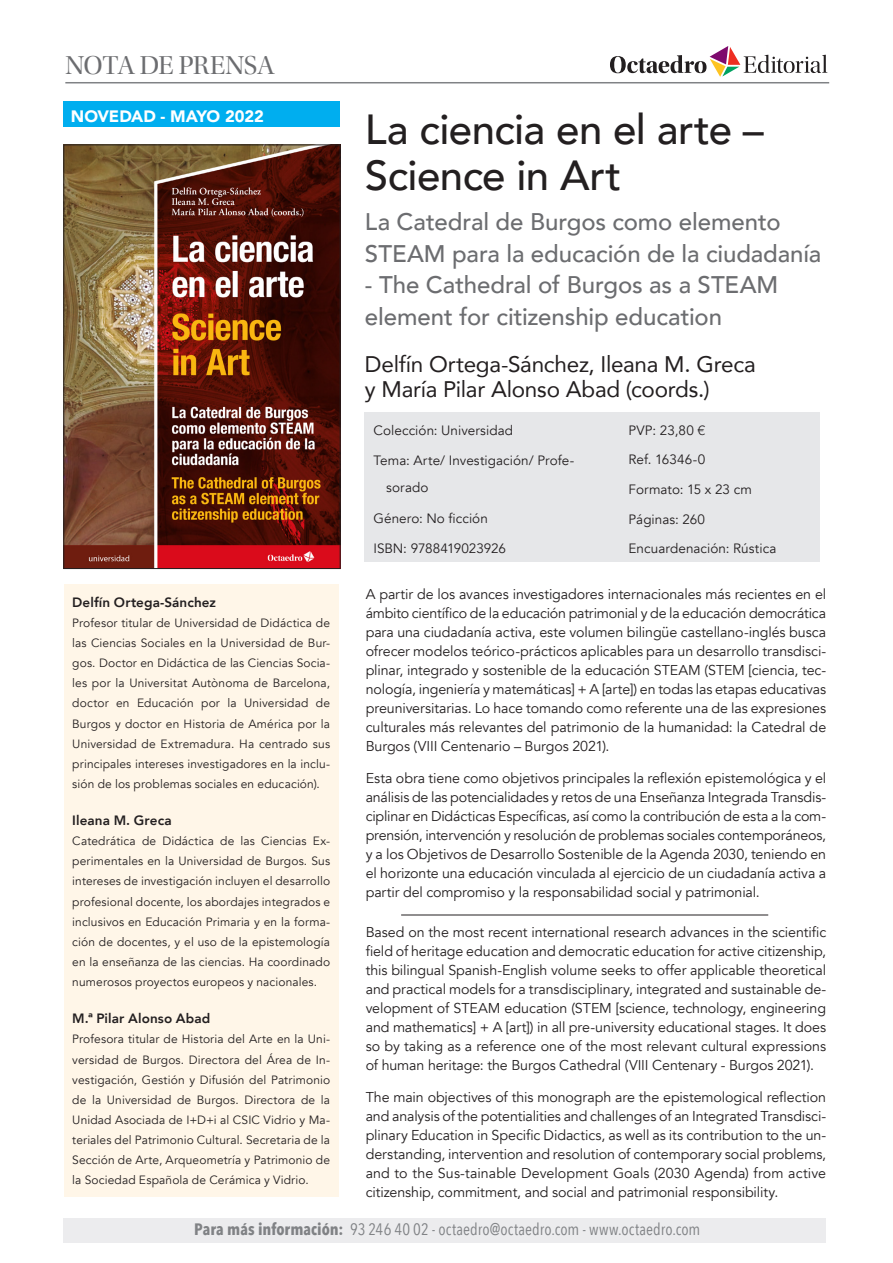
<style>
.page{position:relative;width:893px;height:1263px;background:#fff}
.page>*{position:absolute;margin:0;border:0;box-sizing:border-box;transform-origin:0 0}
.TITOL-1{font:500 42px/46.5px "Avenir";letter-spacing:-.01em;color:#231f20}
.t1{font:27px "Utopia Std Disp";letter-spacing:-.02em;color:#6c6d70}
.Subtitol-ok{font:500 24px/31.5px "Avenir";letter-spacing:-.005em;color:#6c6d70}
.Autor-1{font:22.5px/25.5px "Avenir";letter-spacing:-.01em;color:#231f20}
.t2{font:16.5px "Avenir Next Condensed";letter-spacing:.005em;color:#808285}
.t3{font:900 16.5px "Avenir";letter-spacing:-.005em;color:#fff}
.Sinopsis{font:14.25px/19px "Avenir";letter-spacing:-.005em;color:#231f20;text-align:justify}
.Datos{font:13.5px/26.5px "Avenir";letter-spacing:.005em;color:#231f20}
.Text_Autor{font:800 13.5px "Avenir";letter-spacing:.005em;color:#231f20}
.Text_Autor-2{font:12px/20.1px "Avenir";letter-spacing:.01em;color:#231f20;text-align:justify}
.s1{font-family:"Helvetica Neue LT Std";font-weight:300}
.s2{font-weight:700}
</style>
<div class="page">
<div style="left:64px;top:1218px;width:762px;height:25px;background:#ececee"></div>
<div style="left:365px;top:412px;width:455px;height:150px;background:#e6e7e9"></div>
<img style="left:66px;top:147px;width:272px;height:420px">
<div style="left:64px;top:145px;width:276px;height:424px;border:1px solid #231f20"></div>
<div style="left:64px;top:585px;width:275px;height:612px;background:#fff6e8"></div>
<svg style="left:610px;top:46px;width:217px;height:31px"></svg>
<hr style="left:65px;top:82px;width:764px;height:1px;background:#808285">
<div style="left:64px;top:102px;width:276px;height:25px;background:#00aeef"></div>
<hr style="left:401px;top:915px;width:367px;height:1px;background:#231f20">
<p class="t1" style="left:65px;top:51px;width:211px">NOTA DE PRENSA</p>
<p class="t3" style="left:71px;top:102px;width:194px">NOVEDAD - MAYO 2022</p>
<p class="Text_Autor" style="left:72px;top:591px;width:145px">Delfín Ortega-Sánchez</p>
<p class="Text_Autor-2" style="left:72px;top:613px;width:259px">Profesor titular de Universidad de Didáctica de las Ciencias Sociales en la Universidad de Bur&shy;gos. Doctor en Didáctica de las Ciencias Socia&shy;les por la Universitat Autònoma de Barcelona, doctor en Educación por la Universidad de Burgos y doctor en Historia de América por la Universidad de Extremadura. Ha centrado sus principales intereses investigadores en la inclu&shy;sión de los problemas sociales en educación).</p>
<p class="Text_Autor" style="left:72px;top:810px;width:101px">Ileana M. Greca</p>
<p class="Text_Autor-2" style="left:72px;top:831px;width:259px">Catedrática de Didáctica de las Ciencias Ex&shy;perimentales en la Universidad de Burgos. Sus intereses de investigación incluyen el desarrollo profesional docente, los abordajes integrados e inclusivos en Educación Primaria y en la forma&shy;ción de docentes, y el uso de la epistemología en la enseñanza de las ciencias. Ha coordinado numerosos proyectos europeos y nacionales.</p>
<p class="Text_Autor" style="left:72px;top:1008px;width:140px">M.ª Pilar Alonso Abad</p>
<p class="Text_Autor-2" style="left:72px;top:1029px;width:259px">Profesora titular de Historia del Arte en la Uni&shy;versidad de Burgos. Directora del Área de In&shy;vestigación, Gestión y Difusión del Patrimonio de la Universidad de Burgos. Directora de la Unidad Asociada de I+D+i al CSIC Vidrio y Ma&shy;teriales del Patrimonio Cultural. Secretaria de la Sección de Arte, Arqueometría y Patrimonio de la Sociedad Española de Cerámica y Vidrio.</p>
<p class="TITOL-1" style="left:365px;top:103px;width:400px">La ciencia en el arte –<br>Science in Art</p>
<p class="Subtitol-ok" style="left:365px;top:205px;width:458px">La Catedral de Burgos como elemento<br>STEAM para la educación de la ciudadanía</p>
<p class="Subtitol-ok" style="left:365px;top:268px;width:415px">- The Cathedral of Burgos as a STEAM element for citizenship education</p>
<p class="Autor-1" style="left:365px;top:350px;width:392px">Delfín Ortega-Sánchez, Ileana M. Greca y María Pilar Alonso Abad (coords.)</p>
<p class="Datos" style="left:373px;top:417px;width:141px">Colección: Universidad</p>
<p class="Datos" style="left:386px;top:448px;width:190px;text-indent:-13px">Tema: Arte/ Investigación/ Profe&shy;sorado</p>
<p class="Datos" style="left:373px;top:505px;width:116px">Género: No ficción</p>
<p class="Datos" style="left:373px;top:536px;width:134px">ISBN: 9788419023926</p>
<p class="Datos" style="left:629px;top:417px;width:78px">PVP: 23,80 <span class="s1">€</span></p>
<p class="Datos" style="left:629px;top:447px;width:78px">Ref. 16346-0</p>
<p class="Datos" style="left:629px;top:476px;width:125px">Formato: 15 x 23 cm</p>
<p class="Datos" style="left:629px;top:506px;width:78px">Páginas: 260</p>
<p class="Datos" style="left:629px;top:536px;width:149px">Encuardenación: Rústica</p>
<p class="Sinopsis" style="left:366px;top:585px;width:462px">A partir de los avances investigadores internacionales más recientes en el ámbito científico de la educación patrimonial y de la educación democrática para una ciudadanía activa, este volumen bilingüe castellano-inglés busca ofrecer modelos teórico-prácticos aplicables para un desarrollo transdisci&shy;plinar, integrado y sostenible de la educación STEAM (STEM [ciencia, tec&shy;nología, ingeniería y matemáticas] + A [arte]) en todas las etapas educativas preuniversitarias. Lo hace tomando como referente una de las expresiones culturales más relevantes del patrimonio de la humanidad: la Catedral de Burgos (VIII Centenario – Burgos 2021).</p>
<p class="Sinopsis" style="left:366px;top:769px;width:462px">Esta obra tiene como objetivos principales la reflexión epistemológica y el análisis de las potencialidades y retos de una Enseñanza Integrada Transdis&shy;ciplinar en Didácticas Específicas, así como la contribución de esta a la com&shy;prensión, intervención y resolución de problemas sociales contemporáneos, y a los Objetivos de Desarrollo Sostenible de la Agenda 2030, teniendo en el horizonte una educación vinculada al ejercicio de un ciudadanía activa a partir del compromiso y la responsabilidad social y patrimonial.</p>
<p class="Sinopsis" style="left:366px;top:923px;width:462px">Based on the most recent international research advances in the scientific field of heritage education and democratic education for active citizenship, this bilingual Spanish-English volume seeks to offer applicable theoretical and practical models for a transdisciplinary, integrated and sustainable de&shy;velopment of STEAM education (STEM [science, technology, engineering and mathematics] + A [art]) in all pre-university educational stages. It does so by taking as a reference one of the most relevant cultural expressions of human heritage: the Burgos Cathedral (VIII Centenary - Burgos 2021).</p>
<p class="Sinopsis" style="left:366px;top:1088px;width:462px">The main objectives of this monograph are the epistemological reflection and analysis of the potentialities and challenges of an Integrated Transdisci&shy;plinary Education in Specific Didactics, as well as its contribution to the un&shy;derstanding, intervention and resolution of contemporary social problems, and to the Sus-tainable Development Goals (2030 Agenda) from active citizenship, commitment, and social and patrimonial responsibility.</p>
<p class="t2" style="left:194px;top:1214px;width:508px"><span class="s2">Para más información:</span> 93 246 40 02 - octaedro@octaedro.com - www.octaedro.com</p>
</div>
